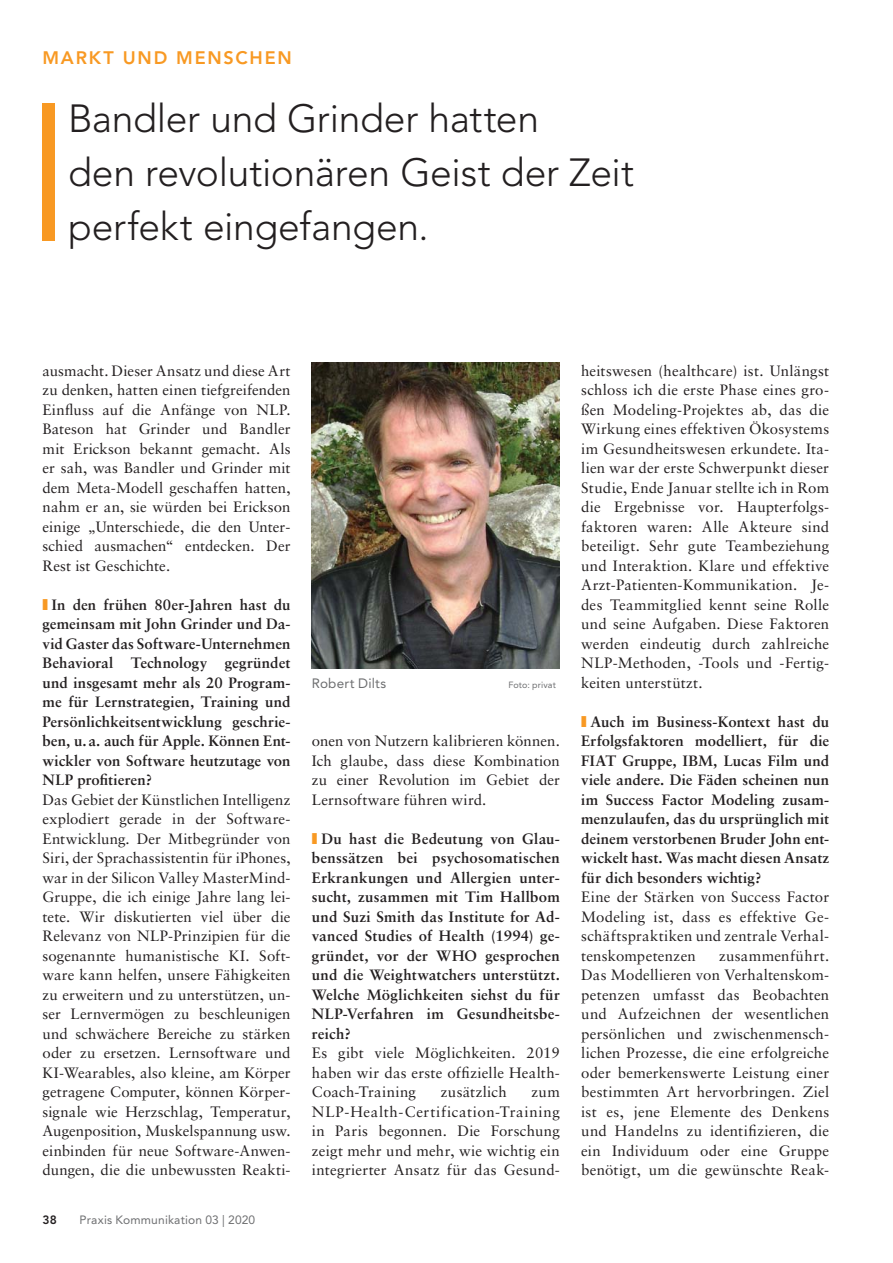
<style>
.page{position:relative;width:893px;height:1263px;background:#fff}
.page>*{position:absolute;margin:0;border:0;box-sizing:border-box;transform-origin:0 0}
.t1{font:300 39px/54px "Avenir LT Std";letter-spacing:-.01em;color:#231f20}
.t2{font:800 18px "Avenir LT Std";letter-spacing:.1em;color:#f89923}
.t3{font:15px/19.5px "Sabon LT Std";letter-spacing:.01em;color:#231f20;text-align:justify}
.t4{font:700 15px/19.5px "Sabon LT Std";letter-spacing:.01em;color:#231f20;text-align:justify}
.t5{font:13.5px "Avenir LT Std";letter-spacing:.015em;color:#6d6e70}
.t6{font:12px "Avenir LT Std";letter-spacing:.015em;color:#6d6e70}
.t7{font:800 12px "Avenir LT Std";color:#231f20}
.t8{font:9px "Avenir LT Std";letter-spacing:.015em;color:#6d6e70}
.s1{color:#f89923}
</style>
<div class="page">
<div style="left:43px;top:103px;width:12px;height:137px;background:#f89923"></div>
<img style="left:312px;top:362px;width:247px;height:307px">
<p class="t2" style="left:43px;top:49px;width:251px">MARKT UND MENSCHEN</p>
<h1 class="t1" style="left:68px;top:94px;width:567px">Bandler und Grinder hatten<br>den revolutionären Geist der Zeit perfekt eingefangen.</h1>
<p class="t3" style="left:43px;top:362px;width:250px">ausmacht. Dieser Ansatz und diese Art zu denken, hatten einen tiefgreifenden Einfluss auf die Anfänge von NLP.<br>Bateson hat Grinder und Bandler mit Erickson bekannt gemacht. Als er sah, was Bandler und Grinder mit dem Meta-Modell geschaffen hatten, nahm er an, sie würden bei Erickson einige „Unterschiede, die den Unter&shy;schied ausmachen“ entdecken. Der Rest ist Geschichte.</p>
<p class="t4" style="left:43px;top:596px;width:250px"><span class="s1">❚</span> In den frühen 80er-Jahren hast du gemeinsam mit John Grinder und Da&shy;vid Gaster das Software-Unternehmen Behavioral Technology gegründet und insgesamt mehr als 20 Program&shy;me für Lernstrategien, Training und Persönlichkeitsentwicklung geschrie&shy;ben, u. a. auch für Apple. Können Ent&shy;wickler von Software heutzutage von NLP profitieren?</p>
<p class="t3" style="left:43px;top:791px;width:250px">Das Gebiet der Künstlichen Intelligenz explodiert gerade in der Software-Entwicklung. Der Mitbegründer von Siri, der Sprachassistentin für iPhones, war in der Silicon Valley MasterMind-Gruppe, die ich einige Jahre lang lei&shy;tete. Wir diskutierten viel über die Relevanz von NLP-Prinzipien für die sogenannte humanistische KI. Soft&shy;ware kann helfen, unsere Fähigkeiten zu erweitern und zu unterstützen, un&shy;ser Lernvermögen zu beschleunigen und schwächere Bereiche zu stärken oder zu ersetzen. Lernsoftware und KI-Wearables, also kleine, am Körper getragene Computer, können Körper&shy;signale wie Herzschlag, Temperatur, Augenposition, Muskelspannung usw. einbinden für neue Software-Anwen&shy;dungen, die die unbewussten Reakti-</p>
<p class="t7" style="left:43px;top:1213px;width:16px">38</p>
<p class="t6" style="left:80px;top:1213px;width:177px">Praxis Kommunikation 03 | 2020</p>
<p class="t5" style="left:312px;top:677px;width:76px">Robert Dilts</p>
<p class="t8" style="left:508px;top:680px;width:49px">Foto: privat</p>
<p class="t3" style="left:312px;top:732px;width:250px">onen von Nutzern kalibrieren können.<br>Ich glaube, dass diese Kombination zu einer Revolution im Gebiet der Lernsoftware führen wird.</p>
<p class="t4" style="left:312px;top:830px;width:250px"><span class="s1">❚</span> Du hast die Bedeutung von Glau&shy;benssätzen bei psychosomatischen Erkrankungen und Allergien unter&shy;sucht, zusammen mit Tim Hallbom und Suzi Smith das Institute for Ad&shy;vanced Studies of Health (1994) ge&shy;gründet, vor der WHO gesprochen und die Weightwatchers unterstützt.<br>Welche Möglichkeiten siehst du für NLP-Verfahren im Gesundheitsbe&shy;reich?</p>
<p class="t3" style="left:312px;top:1044px;width:250px">Es gibt viele Möglichkeiten. 2019 haben wir das erste offizielle Health-Coach-Training</p>
<p class="t3" style="left:441px;top:1083px;width:67px">zusätzlich</p>
<p class="t3" style="left:312px;top:1083px;width:250px;text-indent:220px">zum NLP-Health-Certification-Training in Paris begonnen. Die Forschung zeigt mehr und mehr, wie wichtig ein integrierter Ansatz für das Gesund-</p>
<p class="t3" style="left:581px;top:362px;width:250px">heitswesen (healthcare) ist. Unlängst schloss ich die erste Phase eines gro&shy;ßen Modeling-Projektes ab, das die Wirkung eines effektiven Ökosystems im Gesundheitswesen erkundete. Ita&shy;lien war der erste Schwerpunkt dieser Studie, Ende Januar stellte ich in Rom die Ergebnisse vor. Haupterfolgs&shy;faktoren waren: Alle Akteure sind beteiligt. Sehr gute Teambeziehung und Interaktion. Klare und effektive Arzt-Patienten-Kommunikation. Je&shy;des Teammitglied kennt seine Rolle und seine Aufgaben. Diese Faktoren werden eindeutig durch zahlreiche NLP-Methoden, -Tools und -Fertig&shy;keiten unterstützt.</p>
<p class="t4" style="left:581px;top:713px;width:250px"><span class="s1">❚</span> Auch im Business-Kontext hast du Erfolgsfaktoren modelliert, für die FIAT Gruppe, IBM, Lucas Film und viele andere. Die Fäden scheinen nun im Success Factor Modeling zusam&shy;menzulaufen, das du ursprünglich mit deinem verstorbenen Bruder John ent&shy;wickelt hast. Was macht diesen Ansatz für dich besonders wichtig?</p>
<p class="t3" style="left:581px;top:888px;width:250px">Eine der Stärken von Success Factor Modeling ist, dass es effektive Ge&shy;schäftspraktiken und zentrale Verhal&shy;tenskompetenzen</p>
<p class="t3" style="left:581px;top:947px;width:250px;text-indent:138px">zusammenführt.<br>Das Modellieren von Verhaltenskom&shy;petenzen umfasst das Beobachten und Aufzeichnen der wesentlichen persönlichen und zwischenmensch&shy;lichen Prozesse, die eine erfolgreiche oder bemerkenswerte Leistung einer bestimmten Art hervorbringen. Ziel ist es, jene Elemente des Denkens und Handelns zu identifizieren, die ein Individuum oder eine Gruppe benötigt, um die gewünschte Reak-</p>
</div>
